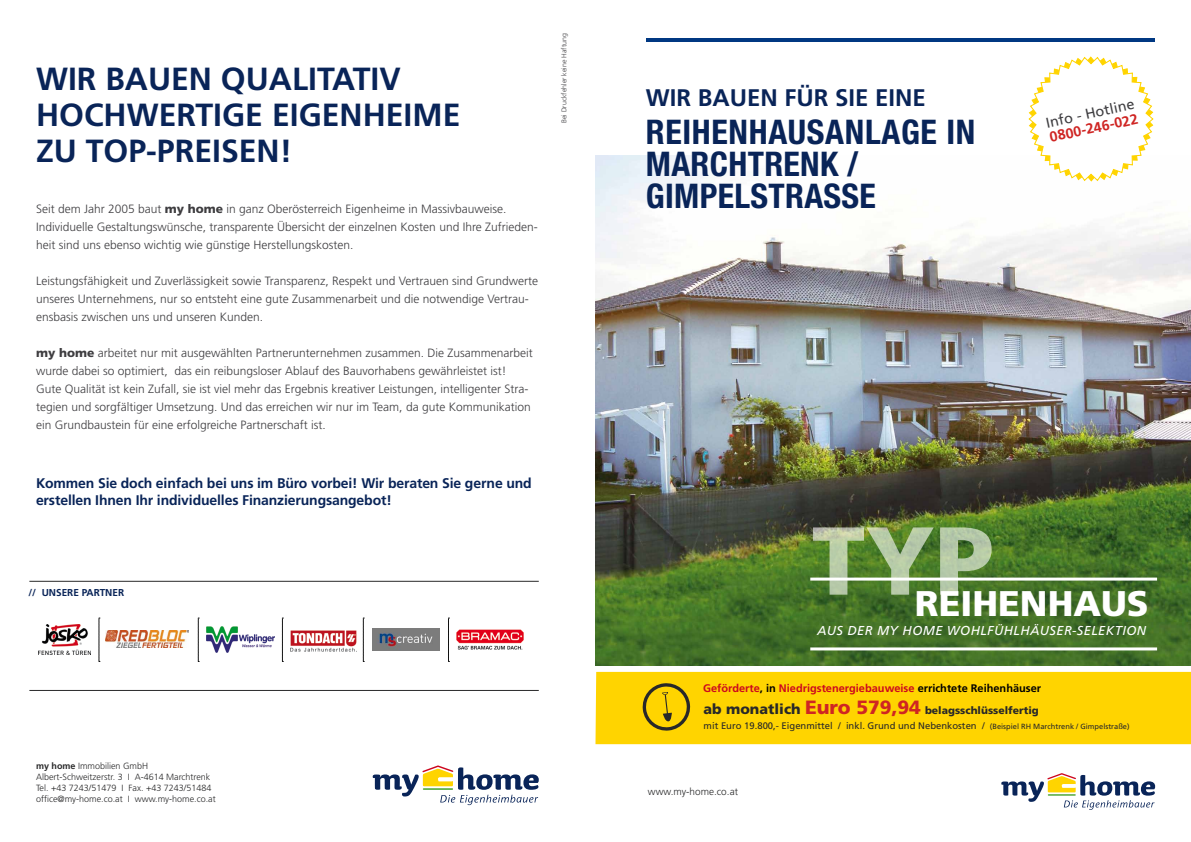
<style>
.page{position:relative;width:1191px;height:842px;background:#fff}
.page>*{position:absolute;margin:0;border:0;box-sizing:border-box;transform-origin:0 0}
.t1{font:900 96.3px "Frutiger";color:#fff}
.t2{font:900 35.6px "Frutiger";color:#fff}
.t3{font:700 condensed 34px/32px "Helvetica Neue LT Pro";letter-spacing:.02em;color:#092458}
.t4{font:700 32px/36px "Frutiger";color:#092458}
.t5{font:700 24px "Frutiger";color:#092458}
.t6{font:14.3px "Frutiger";color:#3e3d40}
.t7{font:700 14.3px "Frutiger";color:#cf2523}
.t8{font:700 14px/16.8px "Frutiger";letter-spacing:-.01em;color:#092458}
.t9{font:italic 12.9px "Frutiger";letter-spacing:.03em;color:#fff}
.t10{font:300 12px/18px "Frutiger";color:#3e3d40}
.t11{font:700 11px "Frutiger";color:#cd071e}
.t12{font:900 10.4px "Frutiger";color:#282829}
.t13{font:300 10px "Frutiger";color:#282829}
.t14{font:700 10px "Frutiger";color:#092458}
.t15{font:9.5px "Frutiger";color:#282829}
.t16{font:300 9px/10.8px "Frutiger";color:#282829}
.t17{font:300 7px "Frutiger";color:#3e3d40}
.s1{font-weight:900}
.s2{font-weight:700}
.s3{color:#000}
.s4{font-size:14.2px}
.s5{font-size:19.2px;color:#cf2523}
.s6{font-size:7.5px}
</style>
<div class="page">
<img style="left:595px;top:156px;width:596px;height:509px">
<svg style="left:373px;top:765px;width:166px;height:40px"></svg>
<hr style="left:646px;top:38px;width:508px;height:4px;background:#003882">
<svg style="left:1001px;top:773px;width:154px;height:37px"></svg>
<svg style="left:1027px;top:56px;width:127px;height:126px"></svg>
<div style="left:1038px;top:68px;width:106px;height:103px;background:#fff;border-radius:50%"></div>
<div style="left:595px;top:672px;width:596px;height:72px;background:#ffd400"></div>
<svg style="left:643px;top:683px;width:47px;height:49px;background:#ccab09"></svg>
<svg style="left:198px;top:618px;width:1px;height:44px"></svg>
<svg style="left:99px;top:618px;width:1px;height:44px"></svg>
<img style="left:38px;top:624px;width:53px;height:30px">
<img style="left:206px;top:626px;width:68px;height:27px">
<img style="left:106px;top:631px;width:83px;height:17px">
<img style="left:290px;top:630px;width:66px;height:21px">
<img style="left:372px;top:628px;width:68px;height:23px">
<img style="left:456px;top:630px;width:68px;height:20px">
<svg style="left:363px;top:618px;width:1px;height:44px"></svg>
<svg style="left:282px;top:618px;width:1px;height:44px"></svg>
<svg style="left:448px;top:618px;width:1px;height:44px"></svg>
<hr style="left:29px;top:690px;width:510px;height:1px;background:#282829">
<hr style="left:29px;top:581px;width:510px;height:1px;background:#282829">
<hr style="left:810px;top:647px;width:347px;height:3px;background:#fff">
<hr style="left:810px;top:578px;width:347px;height:3px;background:#fff">
<h3 class="t4" style="left:36px;top:60px;width:426px">Wir bauen Qualitativ hochwertige Eigenheime zu TOP-Preisen!</h3>
<p class="t10" style="left:36px;top:200px;width:503px">Seit dem Jahr 2005 baut <span class="s1">my home</span> in ganz Oberösterreich Eigenheime in Massivbauweise.<br>Individuelle Gestaltungswünsche, transparente Übersicht der einzelnen Kosten und Ihre Zufrieden&shy;heit sind uns ebenso wichtig wie günstige Herstellungskosten.</p>
<p class="t10" style="left:36px;top:272px;width:504px">Leistungsfähigkeit und Zuverlässigkeit sowie Transparenz, Respekt und Vertrauen sind Grundwerte unseres Unternehmens, nur so entsteht eine gute Zusammenarbeit und die notwendige Vertrau&shy;ensbasis zwischen uns und unseren Kunden.</p>
<p class="t10" style="left:36px;top:344px;width:498px"><span class="s1">my home</span> arbeitet nur mit ausgewählten Partnerunternehmen zusammen. Die Zusammenarbeit wurde dabei so optimiert, das ein reibungsloser Ablauf des Bauvorhabens gewährleistet ist!<br>Gute Qualität ist kein Zufall, sie ist viel mehr das Ergebnis kreativer Leistungen, intelligenter Stra&shy;tegien und sorgfältiger Umsetzung. Und das erreichen wir nur im Team, da gute Kommunikation ein Grundbaustein für eine erfolgreiche Partnerschaft ist.</p>
<p class="t8" style="left:36px;top:475px;width:497px">Kommen Sie doch einfach bei uns im Büro vorbei! Wir beraten Sie gerne und erstellen Ihnen Ihr individuelles Finanzierungsangebot!</p>
<p class="t17" style="left:560px;top:123px;width:91px;rotate:-90deg">Bei Druckfehler keine Haftung</p>
<p class="t14" style="left:28px;top:586px;width:40px">// UNSERE</p>
<p class="t14" style="left:82px;top:586px;width:13px">PARTNER</p>
<p class="t16" style="left:36px;top:761px;width:181px"><span class="s2">my home</span> Immobilien GmbH Albert-Schweitzerstr. 3 I A-4614 Marchtrenk Tel. +43 7243/51479 I Fax. +43 7243/51484 office@my-home.co.at I www.my-home.co.at</p>
<h3 class="t5" style="left:646px;top:83px;width:84px">WIR BAUEN</h3>
<h3 class="t5" style="left:784px;top:83px;width:126px">FÜR SIE EINE</h3>
<h3 class="t3" style="left:646px;top:116px;width:331px">REIHENHAUSANLAGE IN<br>MARCHTREN K /<br>GIM PELSTRASSE</h3>
<p class="t6" style="left:1044px;top:115px;width:92px;rotate:-12deg">Info - Hotline</p>
<p class="t7" style="left:1048px;top:129px;width:91px;rotate:-12deg">0800-246-022</p>
<h1 class="t1" style="left:811px;top:503px;width:183px">TYP</h1>
<h2 class="t2" style="left:915px;top:582px;width:235px">REIHENHAUS</h2>
<p class="t9" style="left:817px;top:623px;width:330px">AUS DER MY HOME WOHLFÜHLHÄUSER-SELEKTION</p>
<p class="t11" style="left:703px;top:682px;width:339px">Geförderte<span class="s3">, in</span> Niedrigstenergiebauweise <span class="s3">errichtete Reihenhäuser</span></p>
<p class="t12" style="left:703px;top:704px;width:337px"><span class="s4">ab monatlich</span> <span class="s5">Euro 579,94</span> belagsschlüsselfertig</p>
<p class="t15" style="left:703px;top:720px;width:427px">mit Euro 19.800,- Eigenmittel / inkl. Grund und Nebenkosten / <span class="s6">(Beispiel RH Marchtrenk / Gimpelstraße)</span></p>
<p class="t13" style="left:648px;top:786px;width:92px">www.my-home.co.at</p>
</div>
